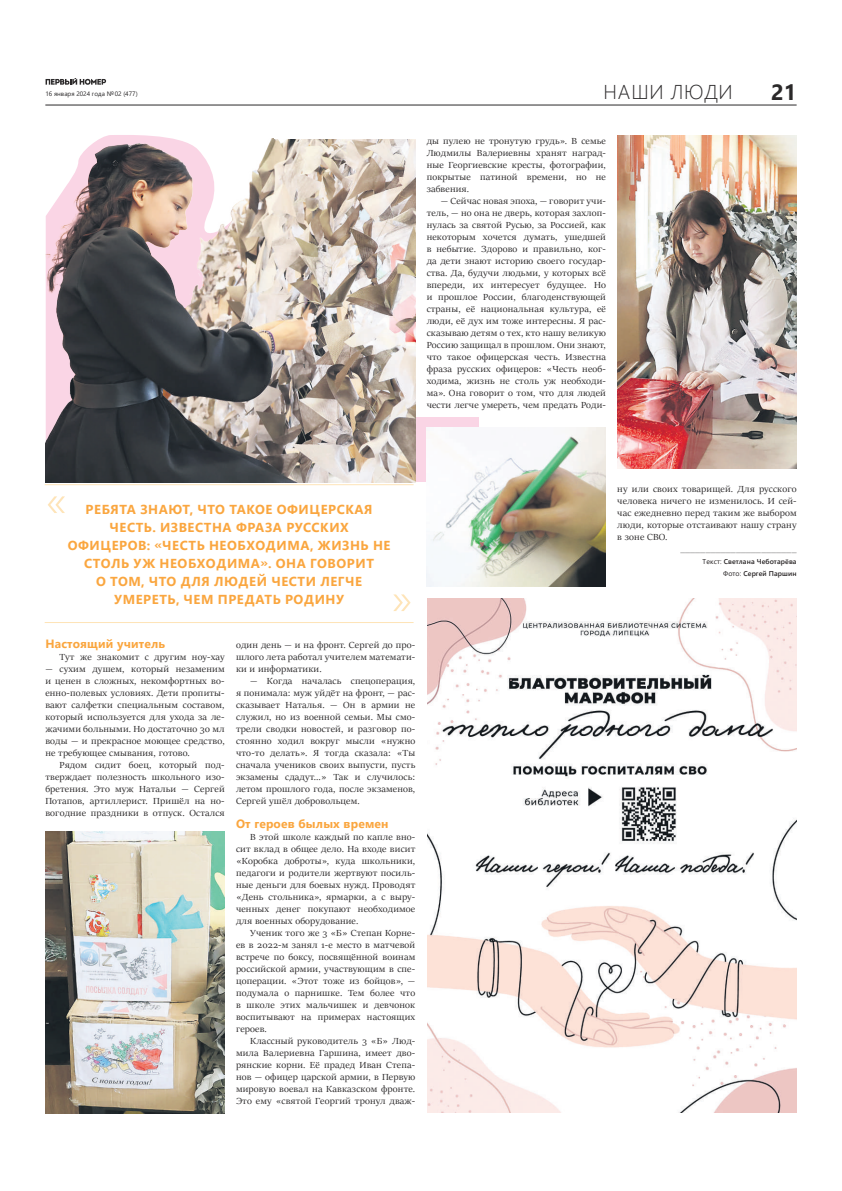
<style>
.page{position:relative;width:842px;height:1191px;background:#fff}
.page>*{position:absolute;margin:0;border:0;box-sizing:border-box;transform-origin:0 0}
.t1{font:300 50px "Segoe UI";color:#fee4b8}
.t2{font:700 22px "Segoe UI";color:#2b292a}
.t3{font:300 20px "Segoe UI";letter-spacing:.045em;color:#2b292a}
.t4{font:700 13px/18px "Segoe UI";letter-spacing:.045em;color:#faa63f;text-align:center}
.t5{font:700 12px "Segoe UI";letter-spacing:.015em;color:#faa63f}
.t6{font:9.9px/12px "Sitka Banner";letter-spacing:.015em;color:#2b292a;text-align:justify;scale:1.07 1}
.t7{font:600 7px/12px "Segoe UI";letter-spacing:.015em;color:#231f20;text-align:right}
.t8{font:6.4px "Segoe UI";color:#2b292a}
.s1{font-weight:400}
</style>
<div class="page">
<svg style="left:46px;top:78px;width:60px;height:7px"></svg>
<hr style="left:45px;top:104px;width:752px;height:1px;background:#2b292a">
<div style="left:378px;top:417px;width:101px;height:65px;background:#fad5e5"></div>
<img style="left:46px;top:139px;width:369px;height:344px">
<img style="left:427px;top:598px;width:369px;height:514px">
<hr style="left:45px;top:484px;width:369px;height:1px;background:#fee4b8">
<hr style="left:45px;top:622px;width:369px;height:1px;background:#fee4b8">
<img style="left:45px;top:831px;width:180px;height:282px">
<img style="left:617px;top:135px;width:180px;height:333px">
<img style="left:427px;top:427px;width:179px;height:159px">
<p class="t8" style="left:45px;top:88px;width:94px">16 января 2024 года №02 (477)</p>
<h3 class="t3" style="left:603px;top:73px;width:131px">НАШИ ЛЮДИ</h3>
<h2 class="t2" style="left:771px;top:71px;width:27px">21</h2>
<p class="t6" style="left:427px;top:135px;width:169px">ды пулею не тронутую грудь». В семье Людмилы Валериевны хранят наград&shy;ные Георгиевские кресты, фотографии, покрытые патиной времени, но не забвения.</p>
<p class="t6" style="left:427px;top:195px;width:169px;text-indent:14px">— Сейчас новая эпоха, — говорит учи&shy;тель, — но она не дверь, которая захлоп&shy;нулась за святой Русью, за Россией, как некоторым хочется думать, ушедшей в небытие. Здорово и правильно, ког&shy;да дети знают историю своего государ&shy;ства. Да, будучи людьми, у которых всё впереди, их интересует будущее. Но и прошлое России, благоденствующей страны, её национальная культура, её люди, её дух им тоже интересны. Я рас&shy;сказываю детям о тех, кто нашу великую Россию защищал в прошлом. Они знают, что такое офицерская честь. Известна фраза русских офицеров: «Честь необ&shy;ходима, жизнь не столь уж необходи&shy;ма». Она говорит о том, что для людей чести легче умереть, чем предать Роди-</p>
<h1 class="t1" style="left:45px;top:453px;width:25px">«</h1>
<h3 class="t4" style="left:68px;top:499px;width:324px">РЕБЯТА ЗНАЮТ, ЧТО ТАКОЕ ОФИЦЕРСКАЯ ЧЕСТЬ. ИЗВЕСТНА ФРАЗА РУССКИХ ОФИЦЕРОВ: «ЧЕСТЬ НЕОБХОДИМА, ЖИЗНЬ НЕ СТОЛЬ УЖ НЕОБХОДИМА». ОНА ГОВОРИТ<br>О ТОМ, ЧТО ДЛЯ ЛЮДЕЙ ЧЕСТИ ЛЕГЧЕ УМЕРЕТЬ, ЧЕМ ПРЕДАТЬ РОДИНУ</h3>
<h1 class="t1" style="left:414px;top:654px;width:25px;rotate:-180deg">«</h1>
<p class="t5" style="left:45px;top:632px;width:121px">Настоящий учитель</p>
<p class="t6" style="left:60px;top:651px;width:156px">Тут же знакомит с другим ноу-хау</p>
<p class="t6" style="left:45px;top:663px;width:169px">— сухим душем, который незаменим и ценен в сложных, некомфортных во&shy;енно-полевых условиях. Дети пропиты&shy;вают салфетки специальным составом, который используется для ухода за ле&shy;жачими больными. Но достаточно 30 мл воды — и прекрасное моющее средство, не требующее смывания, готово.</p>
<p class="t6" style="left:45px;top:759px;width:169px;text-indent:14px">Рядом сидит боец, который под&shy;тверждает полезность школьного изо&shy;бретения. Это муж Натальи — Сергей Потапов, артиллерист. Пришёл на но&shy;вогодние праздники в отпуск. Остался</p>
<p class="t6" style="left:236px;top:639px;width:169px">один день — и на фронт. Сергей до про&shy;шлого лета работал учителем математи&shy;ки и информатики.</p>
<p class="t6" style="left:236px;top:675px;width:169px;text-indent:14px">— Когда началась спецоперация, я понимала: муж уйдёт на фронт, — рас&shy;сказывает Наталья. — Он в армии не служил, но из военной семьи. Мы смо&shy;трели сводки новостей, и разговор по&shy;стоянно ходил вокруг мысли «нужно что-то делать». Я тогда сказала: «Ты сначала учеников своих выпусти, пусть экзамены сдадут…» Так и случилось: летом прошлого года, после экзаменов, Сергей ушёл добровольцем.</p>
<p class="t5" style="left:236px;top:812px;width:154px">От героев былых времен</p>
<p class="t6" style="left:236px;top:831px;width:169px;text-indent:14px">В этой школе каждый по капле вно&shy;сит вклад в общее дело. На входе висит «Коробка доброты», куда школьники, педагоги и родители жертвуют посиль&shy;ные деньги для боевых нужд. Проводят «День стольника», ярмарки, а с выру&shy;ченных денег покупают необходимое для военных оборудование.</p>
<p class="t6" style="left:236px;top:927px;width:169px;text-indent:14px">Ученик того же 3 «Б» Степан Корне&shy;ев в 2022-м занял 1-е место в матчевой встрече по боксу, посвящённой воинам российской армии, участвующим в спе&shy;цоперации. «Этот тоже из бойцов», — подумала о парнишке. Тем более что в школе этих мальчишек и девчонок воспитывают на примерах настоящих героев.</p>
<p class="t6" style="left:236px;top:1035px;width:169px;text-indent:14px">Классный руководитель 3 «Б» Люд&shy;мила Валериевна Гаршина, имеет дво&shy;рянские корни. Её прадед Иван Степа&shy;нов — офицер царской армии, в Первую мировую воевал на Кавказском фронте.<br>Это ему «святой Георгий тронул дваж-</p>
<p class="t6" style="left:617px;top:483px;width:169px">ну или своих товарищей. Для русского</p>
<p class="t6" style="left:617px;top:495px;width:169px">человека ничего не изменилось. И сей-</p>
<p class="t6" style="left:617px;top:507px;width:169px">час ежедневно перед таким же выбором</p>
<p class="t6" style="left:617px;top:519px;width:169px">люди, которые отстаивают нашу страну</p>
<p class="t6" style="left:617px;top:531px;width:48px">в зоне СВО.</p>
<p class="t6" style="left:680px;top:543px;width:110px">_______________________</p>
<p class="t7" style="left:703px;top:555px;width:95px"><span class="s1">Текст:</span> Светлана Чеботарёва<br><span class="s1">Фото:</span> Сергей Паршин</p>
</div>
